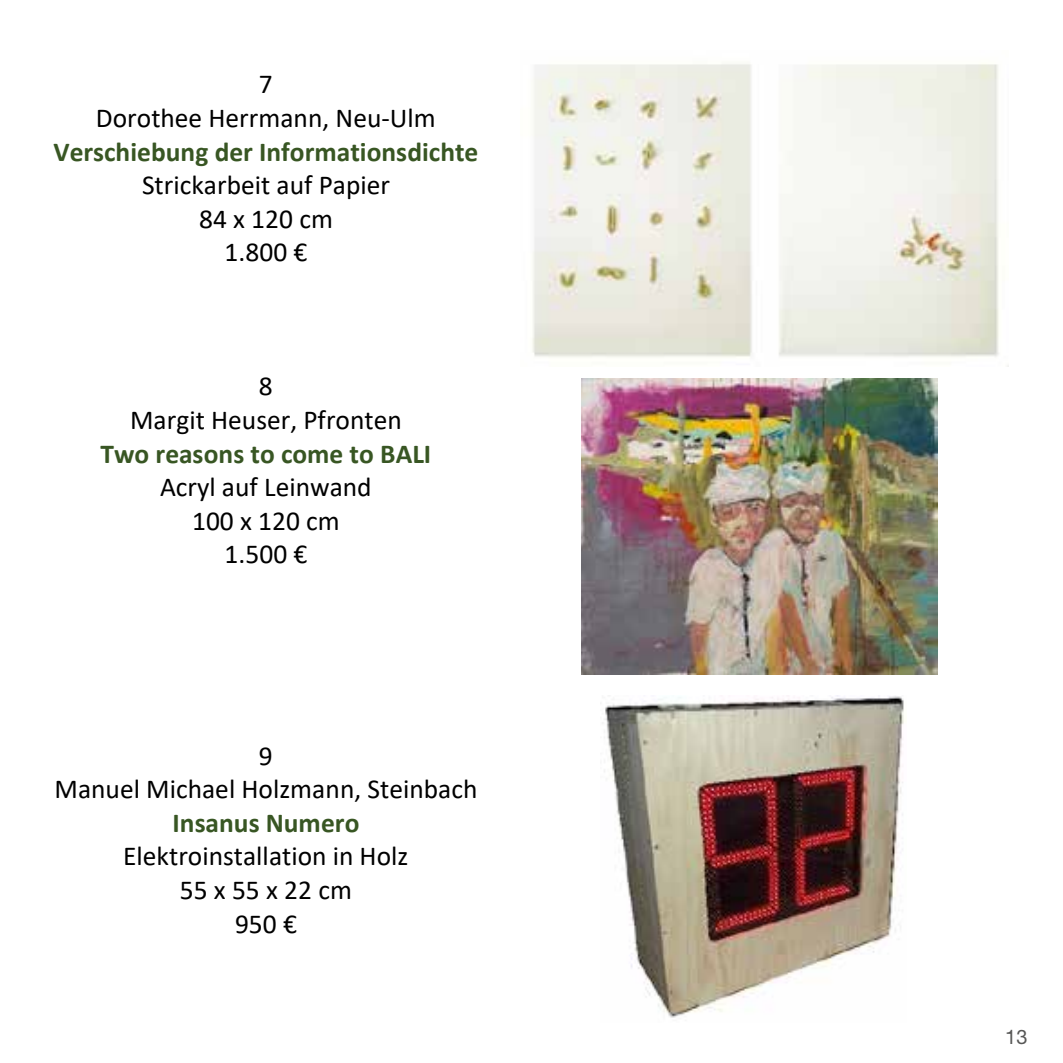
<style>
.page{position:relative;width:1063px;height:1063px;background:#fff}
.page>*{position:absolute;margin:0;border:0;box-sizing:border-box;transform-origin:0 0}
.t1{font:27.5px/33.5px "Calibri";color:#000;text-align:center}
.t2{font:700 27.5px "Calibri";color:#385623}
.t3{font:20px "Helvetica Neue";color:#575756}
</style>
<div class="page">
<img style="left:581px;top:379px;width:357px;height:295px">
<img style="left:532px;top:64px;width:476px;height:302px">
<img style="left:600px;top:695px;width:304px;height:323px">
<p class="t1" style="left:96px;top:67px;width:341px">7<br>Dorothee Herrmann, Neu-Ulm</p>
<p class="t2" style="left:54px;top:132px;width:426px">Verschiebung der Informationsdichte</p>
<p class="t1" style="left:142px;top:167px;width:250px">Strickarbeit auf Papier<br>84 x 120 cm<br>1.800 €</p>
<p class="t1" style="left:130px;top:369px;width:273px">8<br>Margit Heuser, Pfronten</p>
<p class="t2" style="left:101px;top:434px;width:332px">Two reasons to come to BALI</p>
<p class="t1" style="left:160px;top:470px;width:213px">Acryl auf Leinwand<br>100 x 120 cm<br>1.500 €</p>
<p class="t1" style="left:55px;top:738px;width:424px">9<br>Manuel Michael Holzmann, Steinbach</p>
<p class="t2" style="left:173px;top:803px;width:188px">Insanus Numero</p>
<p class="t1" style="left:123px;top:839px;width:287px">Elektroinstallation in Holz<br>55 x 55 x 22 cm<br>950 €</p>
<p class="t3" style="left:1005px;top:1025px;width:24px">13</p>
</div>
